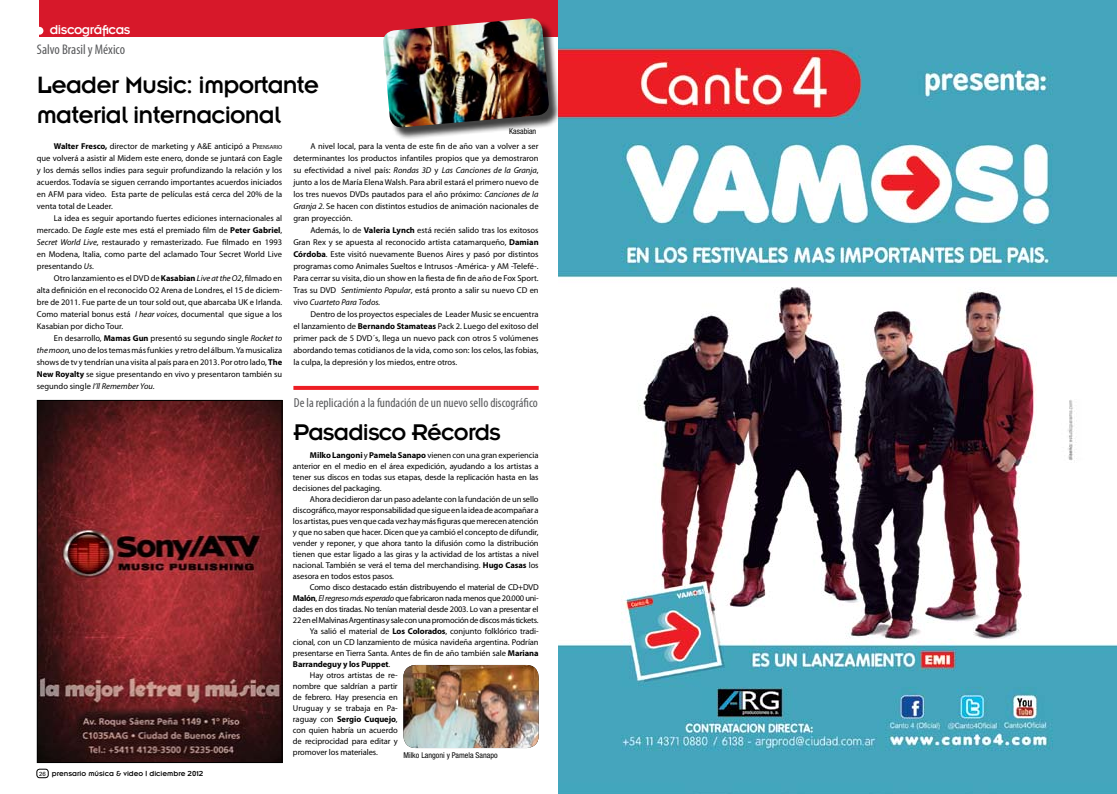
<style>
.page{position:relative;width:1117px;height:794px;background:#fff}
.page>*{position:absolute;margin:0;border:0;box-sizing:border-box;transform-origin:0 0}
.t1{font:26px/30px "Insignia";letter-spacing:-.03em;color:#000}
.t2{font:25px "Insignia";letter-spacing:-.03em;color:#000}
.t3{font:condensed 14px "Myriad Pro";color:#58595b}
.t4{font:14px "Insignia";letter-spacing:-.03em;color:#fff}
.t5{font:condensed 13px "Myriad Pro";color:#58595b}
.t6{font:8.5px/12px "Myriad Pro";letter-spacing:-.01em;color:#000;text-align:justify}
.t7{font:8.5px "Myriad Pro";letter-spacing:-.03em;color:#000}
.t8{font:700 8.5px "Myriad Pro";letter-spacing:-.01em;color:#000}
.t9{font:8px "Insignia";color:#000}
.t10{font:condensed 8px "Helvetica Neue";color:#000}
.t11{font:6px "Univers";color:#000}
.s1{font-weight:700}
.s2{font-style:inherit}
.s3{font-size:5.9px}
.s4{font-style:italic}
.s5{font-weight:400}
</style>
<div class="page">
<div style="left:37px;top:769px;width:11px;height:9px;border:1px solid #000;border-radius:3px"></div>
<div style="left:39px;top:0;width:519px;height:37px;background:#d7182a"></div>
<div style="left:36px;top:27px;width:7px;height:8px;background:#fff;border-radius:50%"></div>
<div style="left:385px;top:20px;width:176px;height:120px;background:#000;opacity:.75"></div>
<img style="left:383px;top:18px;width:167px;height:110px">
<img style="left:39px;top:402px;width:241px;height:359px">
<div style="left:37px;top:400px;width:245px;height:363px;border:1px solid #000"></div>
<svg style="left:293px;top:386px;width:246px;height:4px"></svg>
<img style="left:403px;top:665px;width:136px;height:83px">
<img style="left:558px;top:0;width:559px;height:794px">
<h3 class="t4" style="left:50px;top:23px;width:82px">discográficas</h3>
<h3 class="t3" style="left:37px;top:41px;width:90px">Salvo Brasil y México</h3>
<h1 class="t1" style="left:37px;top:70px;width:284px">Leader Music: importante material internacional</h1>
<p class="t6" style="left:37px;top:139px;width:247px;text-indent:17px"><span class="s1">Walter Fresco,</span> director de marketing y A&amp;E anticipó a <span class="s2">P</span><span class="s3">RENSARIO </span>que volverá a asistir al Midem este enero, donde se juntará con Eagle y los demás sellos indies para seguir profundizando la relación y los acuerdos. Todavía se siguen cerrando importantes acuerdos iniciados en AFM para video. Esta parte de películas está cerca del 20% de la venta total de Leader.</p>
<p class="t6" style="left:37px;top:211px;width:247px;text-indent:17px">La idea es seguir aportando fuertes ediciones internacionales al mercado. De <span class="s4">Eagle</span> este mes está el premiado film de <span class="s1">Peter Gabriel</span>, <span class="s4">Secret World Live</span>, restaurado y remasterizado. Fue filmado en 1993 en Modena, Italia, como parte del aclamado Tour Secret World Live presentando <span class="s4">Us</span>.</p>
<p class="t6" style="left:37px;top:271px;width:247px;text-indent:17px">Otro lanzamiento es el DVD de<span class="s1">Kasabian</span> <span class="s4">Live at the O2</span>, filmado en alta definición en el reconocido O2 Arena de Londres, el 15 de diciem&shy;bre de 2011. Fue parte de un tour sold out, que abarcaba UK e Irlanda.<br>Como material bonus está <span class="s4">I hear voices</span>, documental que sigue a los Kasabian por dicho Tour.</p>
<p class="t6" style="left:37px;top:331px;width:247px;text-indent:17px">En desarrollo, <span class="s1">Mamas Gun</span> presentó su segundo single <span class="s4">Rocket to the moon,</span> uno de los temas más funkies y retro del álbum. Ya musicaliza shows de tv y tendrían una visita al país para en 2013. Por otro lado, <span class="s1">The New Royalty</span> se sigue presentando en vivo y presentaron también su segundo single <span class="s4">I’ll Remember You</span>.</p>
<p class="t10" style="left:509px;top:126px;width:28px">Kasabian</p>
<p class="t6" style="left:293px;top:139px;width:247px;text-indent:17px">A nivel local, para la venta de este fin de año van a volver a ser determinantes los productos infantiles propios que ya demostraron su efectividad a nivel país: <span class="s4">Rondas 3D</span> y <span class="s4">Las Canciones de la Granja</span>, junto a los de María Elena Walsh. Para abril estará el primero nuevo de los tres nuevos DVDs pautados para el año próximo: <span class="s4">Canciones de la Granja 2</span>. Se hacen con distintos estudios de animación nacionales de gran proyección.</p>
<p class="t6" style="left:293px;top:223px;width:247px;text-indent:17px">Además, lo de <span class="s1">Valeria Lynch</span> está recién salido tras los exitosos Gran Rex y se apuesta al reconocido artista catamarqueño, <span class="s1">Damian Córdoba</span>. Este visitó nuevamente Buenos Aires y pasó por distintos programas como Animales Sueltos e Intrusos -América- y AM -Telefé-.<br>Para cerrar su visita, dio un show en la fiesta de fin de año de Fox Sport.<br>Tras su DVD <span class="s4">Sentimiento Popular</span>, está pronto a salir su nuevo CD en vivo <span class="s4">Cuarteto Para Todos.</span></p>
<p class="t6" style="left:293px;top:307px;width:247px;text-indent:17px">Dentro de los proyectos especiales de Leader Music se encuentra el lanzamiento de <span class="s1">Bernando Stamateas</span> Pack 2. Luego del exitoso del primer pack de 5 DVD´s, llega un nuevo pack con otros 5 volúmenes abordando temas cotidianos de la vida, como son: los celos, las fobias, la culpa, la depresión y los miedos, entre otros.</p>
<h3 class="t5" style="left:294px;top:394px;width:245px">De la replicación a la fundación de un nuevo sello discográfico</h3>
<h2 class="t2" style="left:293px;top:419px;width:209px">Pasadisco Récords</h2>
<p class="t9" style="left:52px;top:769px;width:153px">prensario música &amp; video | diciembre 2012</p>
<p class="t11" style="left:39px;top:770px;width:8px">26</p>
<p class="t6" style="left:293px;top:449px;width:247px;line-height:11px;text-indent:17px"><span class="s1">Milko Langoni</span> y <span class="s1">Pamela Sanapo</span> vienen con una gran experiencia anterior en el medio en el área expedición, ayudando a los artistas a tener sus discos en todas sus etapas, desde la replicación hasta en las decisiones del packaging.</p>
<p class="t6" style="left:293px;top:493px;width:247px;line-height:11px;text-indent:17px">Ahora decidieron dar un paso adelante con la fundación de un sello discográfico, mayor responsabilidad que sigue en la idea de acompañar a los artistas, pues ven que cada vez hay más figuras que merecen atención y que no saben que hacer. Dicen que ya cambió el concepto de difundir, vender y reponer, y que ahora tanto la difusión como la distribución tienen que estar ligado a las giras y la actividad de los artistas a nivel nacional. También se verá el tema del merchandising. <span class="s1">Hugo Casas</span> los asesora en todos estos pasos.</p>
<p class="t7" style="left:310px;top:581px;width:230px">Como disco destacado están distribuyendo el material de CD+DVD</p>
<p class="t7" style="left:293px;top:592px;width:247px"><span class="s1">Malón</span>, <span class="s4">El regreso más esperado</span> que fabricaron nada menos que 20.000 uni-</p>
<p class="t7" style="left:293px;top:603px;width:247px">dades en dos tiradas. No tenían material desde 2003. Lo van a presentar el</p>
<p class="t7" style="left:293px;top:614px;width:247px">22 en el Malvinas Argentinas y sale con una promoción de discos más tickets.</p>
<p class="t6" style="left:310px;top:624px;width:230px">Ya salió el material de <span class="s1">Los Colorados</span>, conjunto folklórico tradi-</p>
<p class="t6" style="left:293px;top:635px;width:247px">cional, con un CD lanzamiento de música navideña argentina. Podrían</p>
<p class="t6" style="left:293px;top:646px;width:247px">presentarse en Tierra Santa. Antes de fin de año también sale <span class="s1">Mariana</span></p>
<p class="t8" style="left:293px;top:658px;width:99px">Barrandeguy y los Puppet<span class="s5">.</span></p>
<p class="t6" style="left:310px;top:668px;width:89px">Hay otros artistas de re-</p>
<p class="t6" style="left:293px;top:679px;width:106px">nombre que saldrían a partir</p>
<p class="t6" style="left:293px;top:690px;width:106px">de febrero. Hay presencia en</p>
<p class="t6" style="left:293px;top:701px;width:106px">Uruguay y se trabaja en Pa-</p>
<p class="t8" style="left:293px;top:713px;width:106px"><span class="s5">raguay con</span> Sergio Cuquejo<span class="s5">,</span></p>
<p class="t6" style="left:293px;top:723px;width:106px">con quien habría un acuerdo</p>
<p class="t6" style="left:293px;top:734px;width:106px">de reciprocidad para editar y</p>
<p class="t6" style="left:293px;top:745px;width:86px">promover los materiales.</p>
<p class="t10" style="left:403px;top:750px;width:96px">Milko Langoni y Pamela Sanapo</p>
</div>
